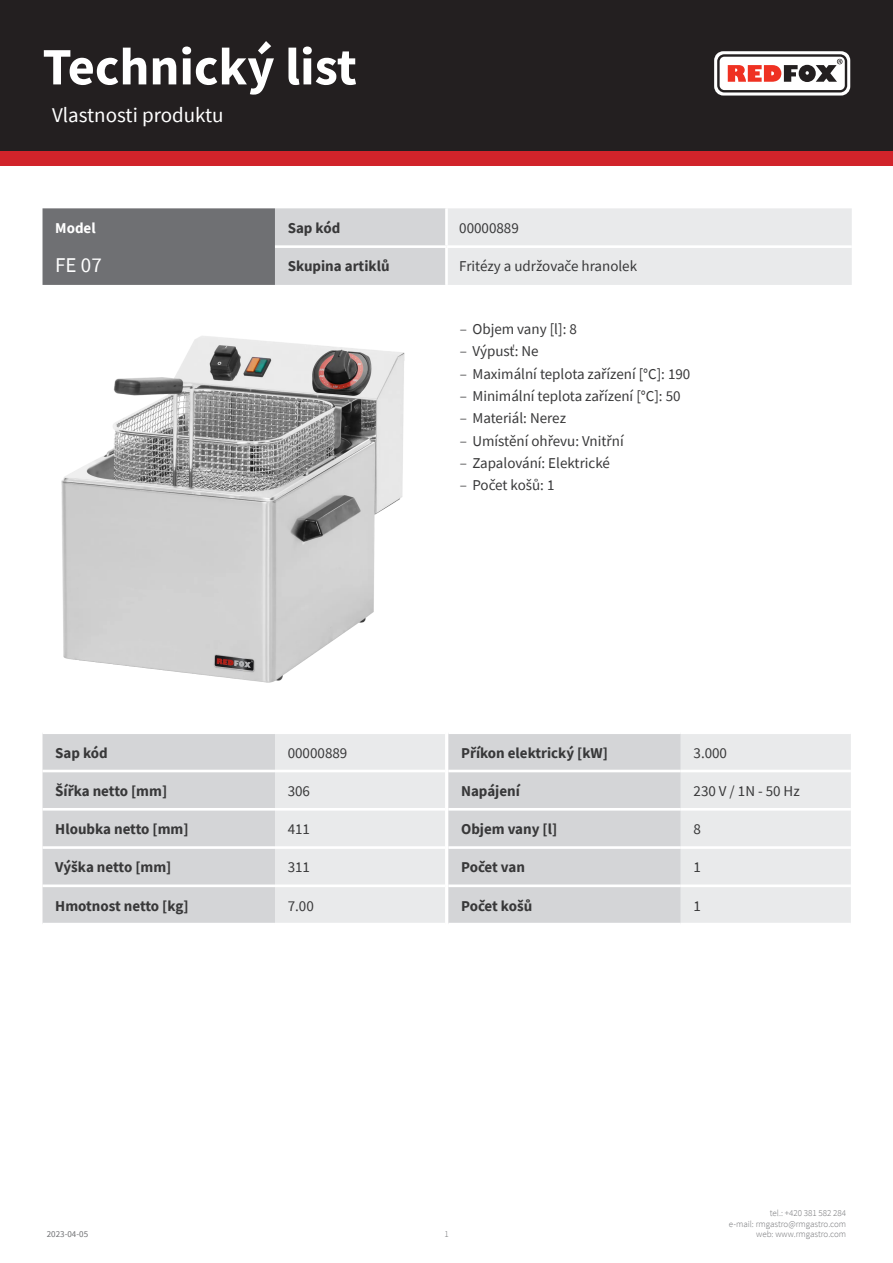
<style>
.page{position:relative;width:893px;height:1263px;background:#fff}
.page>*{position:absolute;margin:0;border:0;box-sizing:border-box;transform-origin:0 0}
.t1{font:700 52.5px "Source Sans Pro";color:#fff}
.kapitola{font:21px "Source Sans Pro";color:#fff}
.tabulka_-_headline{font:21px "Source Sans Pro";color:#fff}
.tabulka_-_text{font:15px "Source Sans Pro";color:#383839}
.tabulka_-_text-2{font:700 15px "Source Sans Pro";color:#383839}
.tabulka_-_text-3{font:700 15px "Source Sans Pro";color:#fff}
.t2{font:300 9px/10.8px "Source Sans Pro";color:#6f7073;text-align:right}
.t3{font:9px "Source Sans Pro";color:#6f7073}
.s1{font-weight:300}
</style>
<div class="page">
<div style="left:0;top:0;width:893px;height:166px;background:#d1232a"></div>
<div style="left:0;top:0;width:893px;height:151px;background:#231f20"></div>
<svg style="left:714px;top:51px;width:136px;height:45px"></svg>
<img style="left:61px;top:336px;width:344px;height:347px">
<svg style="left:43px;top:734px;width:808px;height:189px;background:#dedfe0"></svg>
<hr style="left:448px;top:770px;width:233px;height:2px;background:#fff">
<hr style="left:681px;top:770px;width:170px;height:2px;background:#fff">
<hr style="left:448px;top:808px;width:233px;height:2px;background:#fff">
<hr style="left:681px;top:808px;width:170px;height:2px;background:#fff">
<hr style="left:448px;top:846px;width:233px;height:3px;background:#fff">
<hr style="left:681px;top:846px;width:170px;height:3px;background:#fff">
<hr style="left:448px;top:884px;width:233px;height:3px;background:#fff">
<hr style="left:681px;top:884px;width:170px;height:3px;background:#fff">
<svg style="left:43px;top:208px;width:809px;height:77px;background:#c0c1c3"></svg>
<hr style="left:445px;top:208px;width:3px;height:37px;background:#fff">
<hr style="left:275px;top:245px;width:171px;height:3px;background:#fff">
<hr style="left:446px;top:245px;width:406px;height:3px;background:#fff">
<hr style="left:445px;top:248px;width:3px;height:37px;background:#fff">
<h1 class="t1" style="left:43px;top:31px;width:316px">Technický list</h1>
<p class="kapitola" style="left:52px;top:101px;width:173px">Vlastnosti produktu</p>
<p class="tabulka_-_text-3" style="left:55px;top:218px;width:42px">Model</p>
<p class="tabulka_-_text-2" style="left:288px;top:218px;width:54px">Sap kód</p>
<p class="tabulka_-_text" style="left:459px;top:219px;width:61px">00000889</p>
<p class="tabulka_-_headline" style="left:55px;top:251px;width:48px">FE 07</p>
<p class="tabulka_-_text-2" style="left:288px;top:256px;width:103px">Skupina artiklů</p>
<p class="tabulka_-_text" style="left:459px;top:257px;width:179px">Fritézy a udržovače hranolek</p>
<p class="tabulka_-_text-2" style="left:55px;top:742px;width:54px">Sap kód</p>
<p class="tabulka_-_text" style="left:288px;top:743px;width:61px">00000889</p>
<p class="tabulka_-_text-2" style="left:55px;top:781px;width:113px">Šířka netto [mm]</p>
<p class="tabulka_-_text" style="left:288px;top:781px;width:24px">306</p>
<p class="tabulka_-_text-2" style="left:55px;top:819px;width:135px">Hloubka netto [mm]</p>
<p class="tabulka_-_text" style="left:288px;top:819px;width:24px">411</p>
<p class="tabulka_-_text-2" style="left:55px;top:857px;width:118px">Výška netto [mm]</p>
<p class="tabulka_-_text" style="left:288px;top:858px;width:24px">311</p>
<p class="tabulka_-_text-2" style="left:55px;top:895px;width:135px">Hmotnost netto [kg]</p>
<p class="tabulka_-_text" style="left:288px;top:896px;width:28px">7.00</p>
<p class="tabulka_-_text" style="left:460px;top:320px;width:119px"><span class="s1">–</span> Objem vany [l]: 8</p>
<p class="tabulka_-_text" style="left:460px;top:342px;width:80px"><span class="s1">–</span> Výpusť: Ne</p>
<p class="tabulka_-_text" style="left:460px;top:364px;width:232px"><span class="s1">–</span> Maximální teplota zařízení [°C]: 190</p>
<p class="tabulka_-_text" style="left:460px;top:386px;width:222px"><span class="s1">–</span> Minimální teplota zařízení [°C]: 50</p>
<p class="tabulka_-_text" style="left:460px;top:409px;width:108px"><span class="s1">–</span> Materiál: Nerez</p>
<p class="tabulka_-_text" style="left:460px;top:431px;width:165px"><span class="s1">–</span> Umístění ohřevu: Vnitřní</p>
<p class="tabulka_-_text" style="left:460px;top:453px;width:152px"><span class="s1">–</span> Zapalování: Elektrické</p>
<p class="tabulka_-_text" style="left:460px;top:475px;width:96px"><span class="s1">–</span> Počet košů: 1</p>
<p class="tabulka_-_text-2" style="left:461px;top:742px;width:148px">Příkon elektrický [kW]</p>
<p class="tabulka_-_text" style="left:693px;top:743px;width:35px">3.000</p>
<p class="tabulka_-_text-2" style="left:461px;top:781px;width:60px">Napájení</p>
<p class="tabulka_-_text" style="left:693px;top:781px;width:108px">230 V / 1N - 50 Hz</p>
<p class="tabulka_-_text-2" style="left:461px;top:819px;width:98px">Objem vany [l]</p>
<p class="tabulka_-_text" style="left:693px;top:819px;width:9px">8</p>
<p class="tabulka_-_text-2" style="left:461px;top:857px;width:65px">Počet van</p>
<p class="tabulka_-_text" style="left:693px;top:858px;width:9px">1</p>
<p class="tabulka_-_text-2" style="left:461px;top:895px;width:73px">Počet košů</p>
<p class="tabulka_-_text" style="left:693px;top:896px;width:9px">1</p>
<p class="t3" style="left:47px;top:1229px;width:43px">2023-04-05</p>
<p class="t2" style="left:444px;top:1229px;width:6px">1</p>
<p class="t2" style="left:729px;top:1207px;width:119px">tel.: +420 381 582 284<br>e-mail: rmgastro@rmgastro.com web: www.rmgastro.com</p>
</div>
